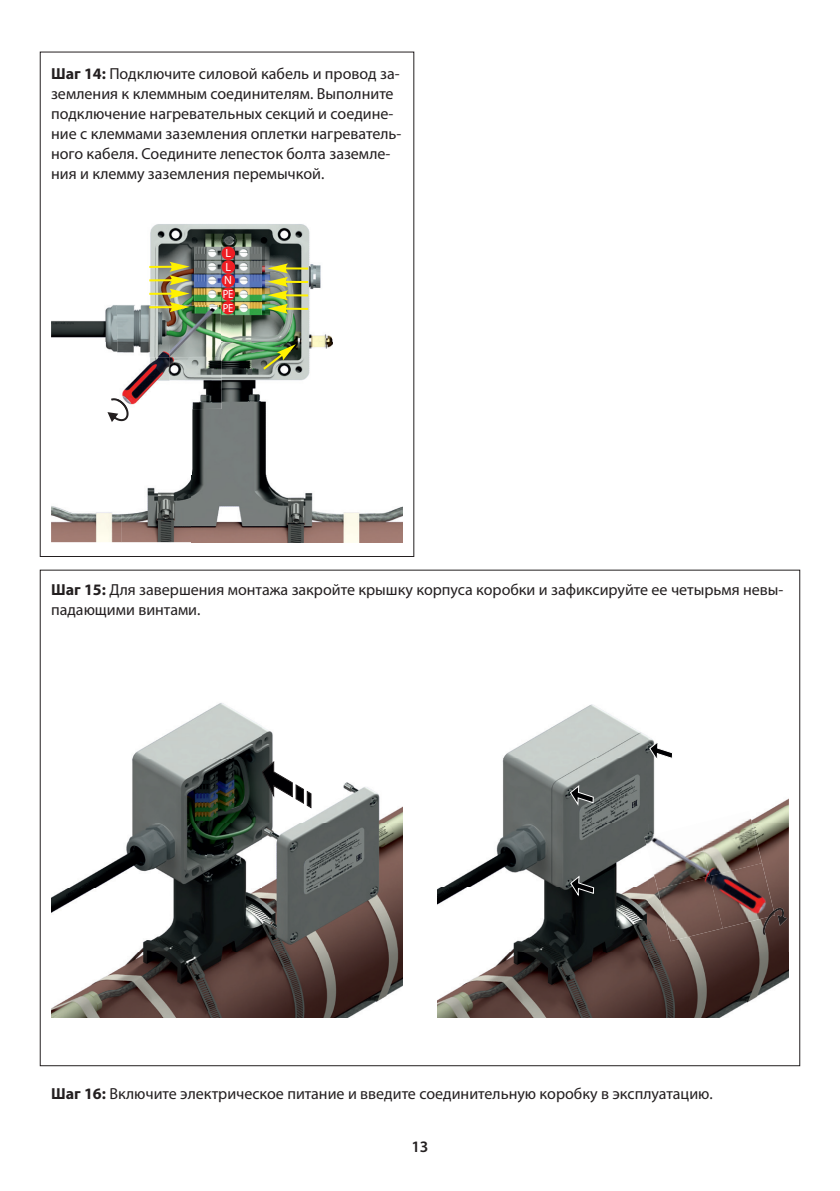
<style>
.page{position:relative;width:840px;height:1191px;background:#fff}
.page>*{position:absolute;margin:0;border:0;box-sizing:border-box;transform-origin:0 0}
.t1{font:16px/20px "Myriad Pro";color:#231f20}
.t2{font:600 16px "Myriad Pro";color:#231f20}
.t3{font:11.8px/13.8px "Myriad Pro";color:#fff}
.s1{font-weight:700}
</style>
<div class="page">
<img style="left:51px;top:224px;width:281px;height:118px">
<img style="left:51px;top:342px;width:70px;height:200px">
<img style="left:192px;top:342px;width:141px;height:133px">
<img style="left:121px;top:410px;width:71px;height:132px">
<img style="left:192px;top:475px;width:211px;height:67px">
<img style="left:117px;top:305px;width:104px;height:105px">
<svg style="left:107px;top:398px;width:21px;height:24px"></svg>
<svg style="left:268px;top:263px;width:40px;height:51px;background:#9ca55f"></svg>
<svg style="left:149px;top:262px;width:40px;height:50px;background:#b3af69"></svg>
<svg style="left:263px;top:344px;width:33px;height:25px"></svg>
<img style="left:51px;top:703px;width:352px;height:314px">
<svg style="left:262px;top:761px;width:49px;height:47px"></svg>
<img style="left:437px;top:704px;width:351px;height:313px">
<svg style="left:570px;top:785px;width:23px;height:20px"></svg>
<svg style="left:649px;top:741px;width:23px;height:20px"></svg>
<svg style="left:570px;top:876px;width:23px;height:19px"></svg>
<img style="left:644px;top:824px;width:52px;height:65px">
<img style="left:657px;top:876px;width:65px;height:65px">
<img style="left:696px;top:811px;width:65px;height:65px">
<img style="left:709px;top:863px;width:65px;height:65px">
<svg style="left:762px;top:908px;width:24px;height:27px"></svg>
<div style="left:221px;top:247px;width:14px;height:13px;background:#ee1d23;border-radius:50%"></div>
<div style="left:221px;top:260px;width:14px;height:14px;background:#ee1d23;border-radius:50%"></div>
<div style="left:221px;top:274px;width:14px;height:13px;background:#ee1d23;border-radius:50%"></div>
<div style="left:221px;top:287px;width:14px;height:14px;background:#ee1d23;border-radius:50%"></div>
<div style="left:221px;top:301px;width:14px;height:13px;background:#ee1d23;border-radius:50%"></div>
<p class="t1" style="left:51px;top:64px;width:352px"><span class="s1">Шаг 14:</span> Подключите силовой кабель и провод за&shy;земления к клеммным соединителям. Выполните подключение нагревательных секций и соедине&shy;ние с клеммами заземления оплетки нагреватель&shy;ного кабеля. Соедините лепесток болта заземле&shy;ния и клемму заземления перемычкой.</p>
<p class="t3" style="left:223px;top:246px;width:12px">L<br>L<br>N<br>PE<br>PE</p>
<p class="t1" style="left:51px;top:580px;width:733px"><span class="s1">Шаг 15:</span> Для завершения монтажа закройте крышку корпуса коробки и зафиксируйте ее четырьмя невы&shy;падающими винтами.</p>
<p class="t1" style="left:51px;top:1083px;width:663px"><span class="s1">Шаг 16:</span> Включите электрическое питание и введите соединительную коробку в эксплуатацию.</p>
<p class="t2" style="left:411px;top:1137px;width:19px">13</p>
</div>
